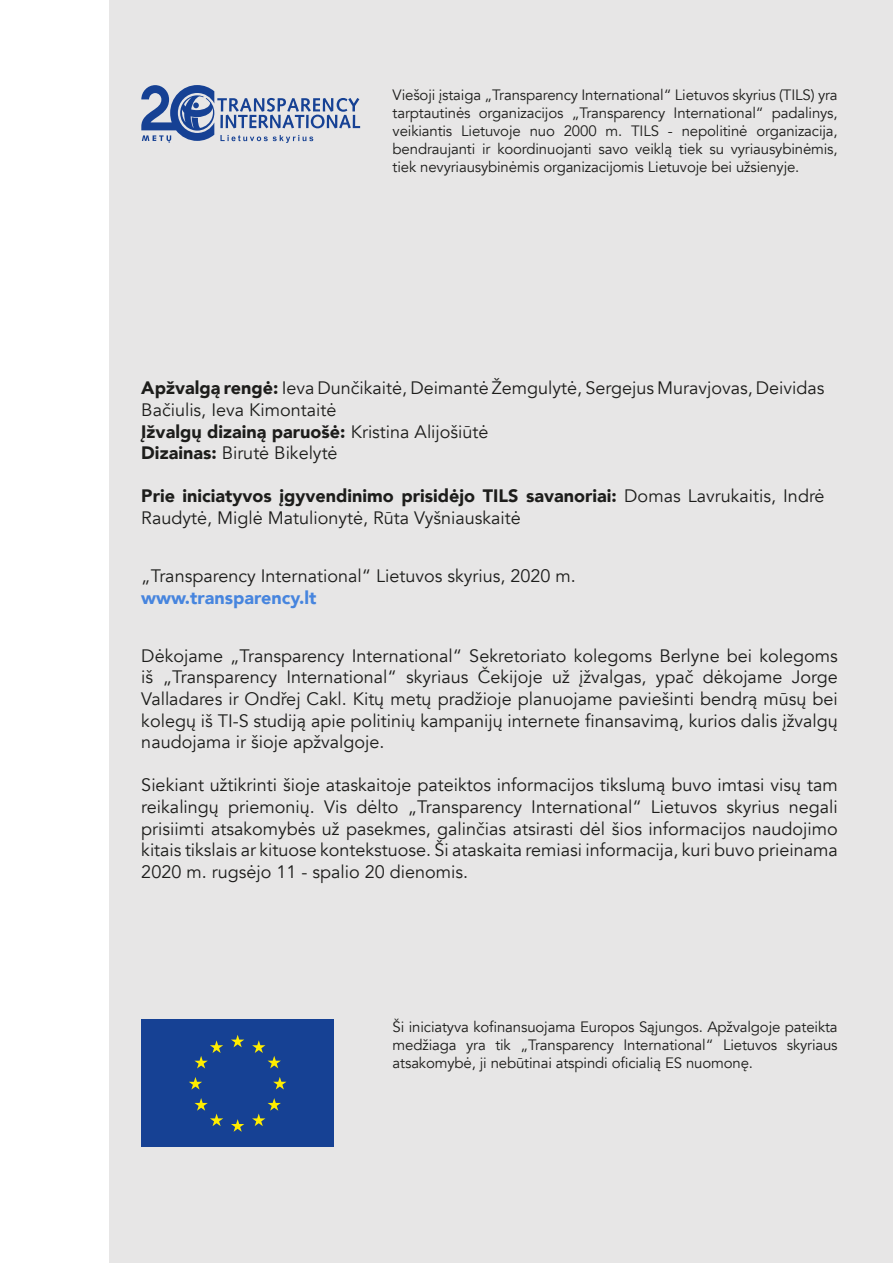
<style>
.page{position:relative;width:893px;height:1263px;background:#fff}
.page>*{position:absolute;margin:0;border:0;box-sizing:border-box;transform-origin:0 0}
.t1{font:18px/21.6px "Avenir";color:#1d1d1b;text-align:justify}
.t2{font:900 18px "Avenir";color:#4785de}
.t3{font:15px/18px "Avenir";letter-spacing:-.01em;color:#1d1d1b;text-align:justify}
.s1{font-weight:900}
</style>
<div class="page">
<div style="left:109px;top:0;width:784px;height:1263px;background:#e7e6e6"></div>
<div style="left:141px;top:1019px;width:192px;height:128px;background:#164194"></div>
<svg style="left:231px;top:1035px;width:13px;height:12px"></svg>
<svg style="left:194px;top:1040px;width:29px;height:28px"></svg>
<svg style="left:189px;top:1077px;width:13px;height:12px"></svg>
<svg style="left:194px;top:1098px;width:29px;height:28px"></svg>
<svg style="left:231px;top:1119px;width:13px;height:13px"></svg>
<svg style="left:252px;top:1098px;width:29px;height:28px"></svg>
<svg style="left:273px;top:1077px;width:13px;height:12px"></svg>
<svg style="left:252px;top:1040px;width:29px;height:28px"></svg>
<svg style="left:141px;top:85px;width:219px;height:58px"></svg>
<p class="t3" style="left:393px;top:86px;width:447px">Viešoji įstaiga „Transparency International“ Lietuvos skyrius (TILS) yra tarptautinės organizacijos „Transparency International“ padalinys, veikiantis Lietuvoje nuo 2000 m. TILS - nepolitinė organizacija, bendraujanti ir koordinuojanti savo veiklą tiek su vyriausybinėmis, tiek nevyriausybinėmis organizacijomis Lietuvoje bei užsienyje.</p>
<p class="t1" style="left:141px;top:378px;width:685px;text-align:left"><span class="s1">Apžvalgą rengė:</span> Ieva Dunčikaitė, Deimantė Žemgulytė, Sergejus Muravjovas, Deividas Bačiulis, Ieva Kimontaitė<br><span class="s1">Įžvalgų dizainą paruošė:</span> Kristina Alijošiūtė<br><span class="s1">Dizainas:</span> Birutė Bikelytė</p>
<p class="t1" style="left:141px;top:486px;width:685px"><span class="s1">Prie iniciatyvos įgyvendinimo prisidėjo TILS savanoriai:</span> Domas Lavrukaitis, Indrė<br>Raudytė, Miglė Matulionytė, Rūta Vyšniauskaitė</p>
<p class="t1" style="left:141px;top:565px;width:436px">„Transparency International“ Lietuvos skyrius, 2020 m.</p>
<p class="t2" style="left:141px;top:582px;width:176px">www.transparency.lt</p>
<p class="t1" style="left:141px;top:645px;width:698px">Dėkojame „Transparency International“ Sekretoriato kolegoms Berlyne bei kolegoms iš „Transparency International“ skyriaus Čekijoje už įžvalgas, ypač dėkojame Jorge Valladares ir Ondřej Cakl. Kitų metų pradžioje planuojame paviešinti bendrą mūsų bei kolegų iš TI-S studiją apie politinių kampanijų internete finansavimą, kurios dalis įžvalgų naudojama ir šioje apžvalgoje.</p>
<p class="t1" style="left:141px;top:775px;width:698px">Siekiant užtikrinti šioje ataskaitoje pateiktos informacijos tikslumą buvo imtasi visų tam reikalingų priemonių. Vis dėlto „Transparency International“ Lietuvos skyrius negali prisiimti atsakomybės už pasekmes, galinčias atsirasti dėl šios informacijos naudojimo kitais tikslais ar kituose kontekstuose. Ši ataskaita remiasi informacija, kuri buvo prieinama 2020 m. rugsėjo 11 - spalio 20 dienomis.</p>
<p class="t3" style="left:393px;top:1017px;width:447px">Ši iniciatyva kofinansuojama Europos Sąjungos. Apžvalgoje pateikta medžiaga yra tik „Transparency International“ Lietuvos skyriaus atsakomybė, ji nebūtinai atspindi oficialią ES nuomonę.</p>
</div>
